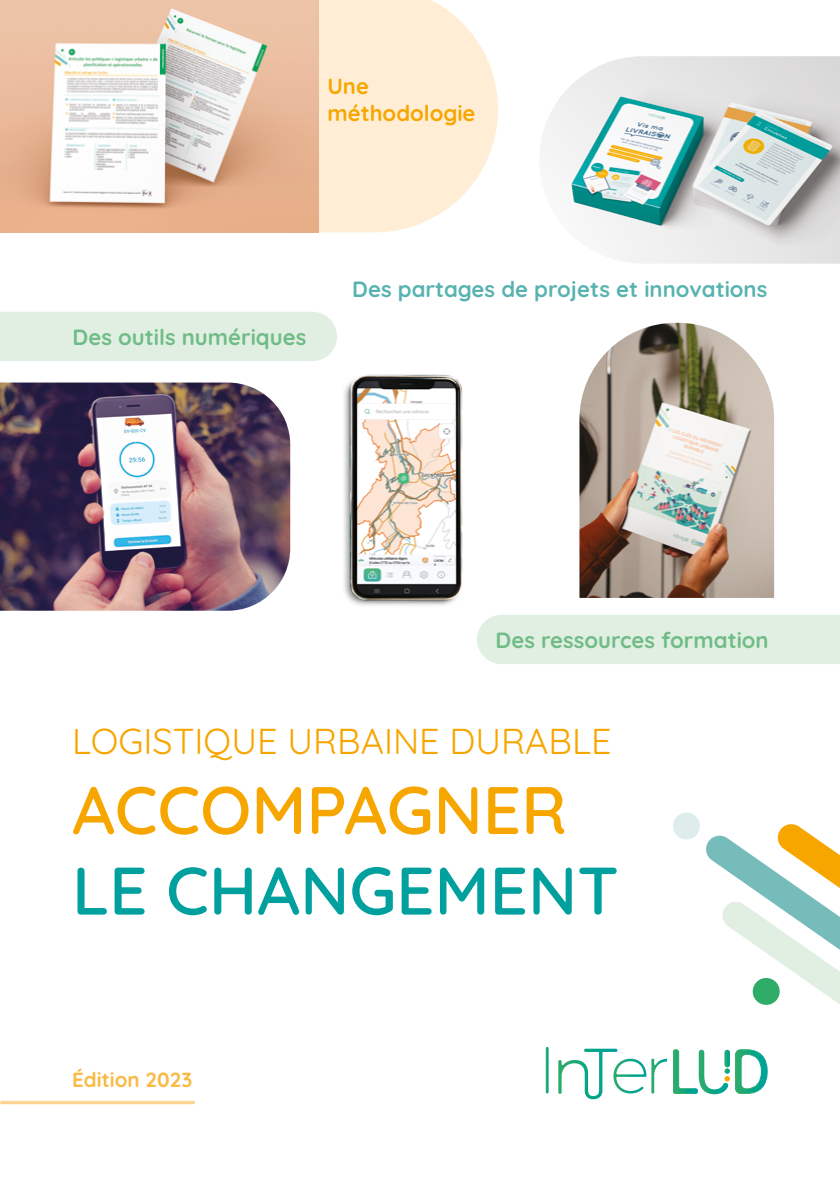
<style>
.page{position:relative;width:840px;height:1191px;background:#fff}
.page>*{position:absolute;margin:0;border:0;box-sizing:border-box;transform-origin:0 0}
.t1{font:300 67px "Quicksand";color:#00a09e}
.t2{font:300 67px "Quicksand";color:#f7a600}
.t3{font:300 36px "Quicksand";color:#f7a600}
.t4{font:300 22px "Quicksand";color:#6fbc86}
.t5{font:300 22px "Quicksand";color:#58b3b0}
.t6{font:300 22px/27.4px "Quicksand";color:#f7a600}
.t7{font:300 20.4px "Quicksand";color:#fab943}
</style>
<div class="page">
<svg style="left:318px;top:0;width:179px;height:232px;background:#feefd9"></svg>
<div style="left:477px;top:615px;width:362px;height:49px;background:#e1efe3"></div>
<div style="left:0;top:312px;width:337px;height:49px;background:#e1efe3"></div>
<svg style="left:545px;top:1047px;width:3px;height:46px"></svg>
<svg style="left:735px;top:1049px;width:31px;height:44px"></svg>
<svg style="left:558px;top:1048px;width:108px;height:51px"></svg>
<svg style="left:673px;top:1049px;width:56px;height:45px"></svg>
<svg style="left:673px;top:812px;width:166px;height:193px"></svg>
<svg style="left:2px;top:1100px;width:191px;height:4px"></svg>
<img style="left:344px;top:374px;width:119px;height:232px">
<img style="left:541px;top:56px;width:298px;height:208px">
<img style="left:0;top:382px;width:290px;height:229px">
<img style="left:579px;top:323px;width:194px;height:275px">
<img style="left:0;top:0;width:318px;height:232px">
<p class="t6" style="left:327px;top:70px;width:150px">Une méthodologie</p>
<p class="t4" style="left:72px;top:320px;width:235px">Des outils numériques</p>
<p class="t5" style="left:352px;top:272px;width:416px">Des partages de projets et innovations</p>
<p class="t4" style="left:495px;top:623px;width:274px">Des ressources formation</p>
<h2 class="t3" style="left:72px;top:713px;width:541px">LOGISTIQUE URBAINE DURABLE</h2>
<h1 class="t2" style="left:72px;top:758px;width:496px">ACCOMPAGNER</h1>
<h1 class="t1" style="left:72px;top:839px;width:548px">LE CHANGEMENT</h1>
<p class="t7" style="left:72px;top:1064px;width:122px">Édition 2023</p>
</div>
